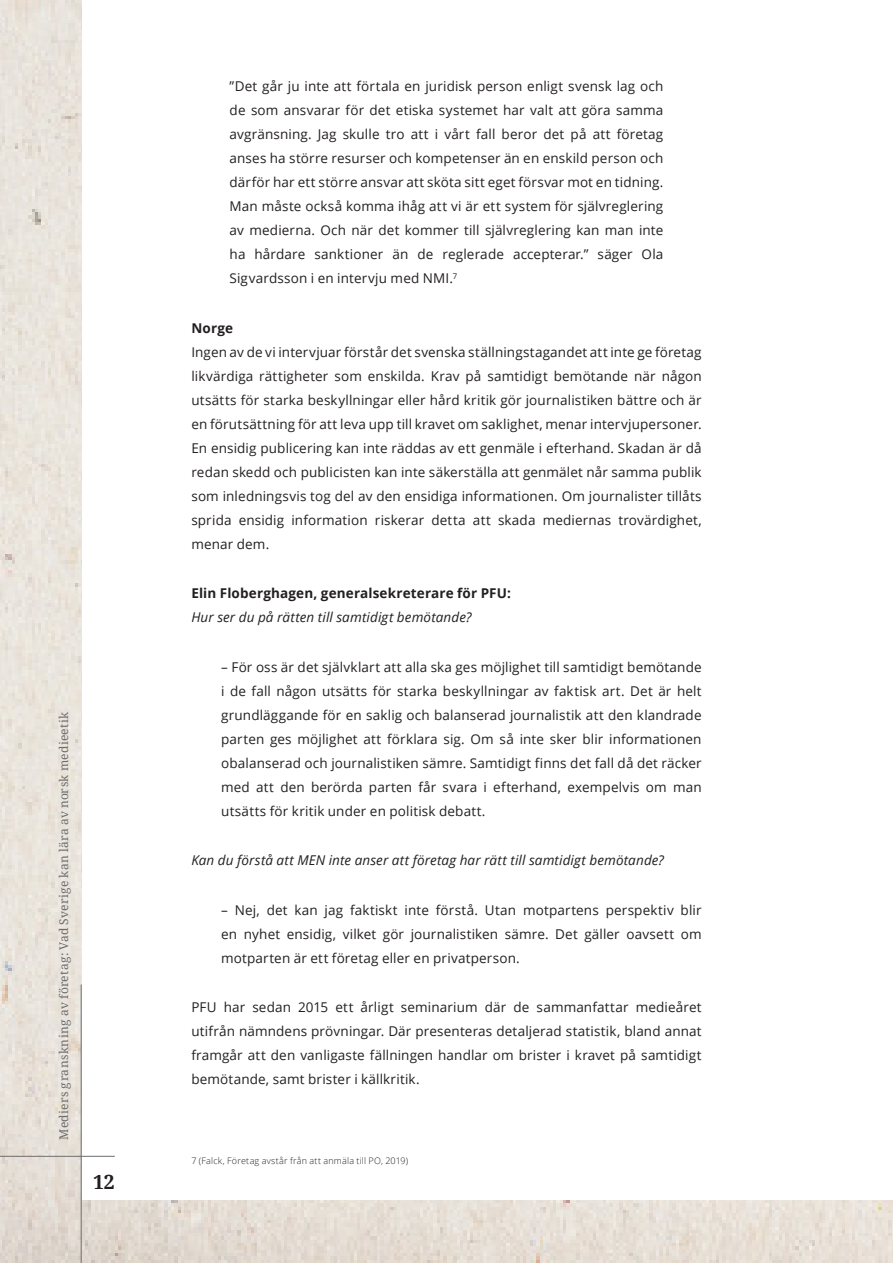
<style>
.page{position:relative;width:893px;height:1263px;background:#fff}
.page>*{position:absolute;margin:0;border:0;box-sizing:border-box;transform-origin:0 0}
.t1{font:700 19.5px "Noto Serif";color:#231f20}
.Brödtext{font:13.5px/24px "Open Sans";letter-spacing:.01em;color:#231f20;text-align:justify}
.Brödtext-2{font:italic 13.5px "Open Sans";letter-spacing:.01em;color:#231f20}
.Brödtext_Rubrik{font:700 13.5px "Open Sans";letter-spacing:.01em;color:#231f20}
.t2{font:12px "Noto Serif";letter-spacing:.025em;color:#6c6d70}
.Fotnot{font:300 9px "Open Sans";letter-spacing:.025em;color:#231f20}
</style>
<div class="page">
<img style="left:0;top:0;width:893px;height:1263px">
<div style="left:82px;top:0;width:811px;height:1199px;background:#fff"></div>
<hr style="left:81px;top:984px;width:1px;height:279px;background:#6c6d70">
<hr style="left:0;top:1156px;width:115px;height:1px;background:#6c6d70">
<p class="t2" style="left:55px;top:1140px;width:429px;rotate:-90deg">Mediers granskning av företag: Vad Sverige kan lära av norsk medieetik</p>
<h1 class="t1" style="left:93px;top:1168px;width:23px">12</h1>
<p class="Brödtext" style="left:230px;top:74px;width:435px">”Det går ju inte att förtala en juridisk person enligt svensk lag och de som ansvarar för det etiska systemet har valt att göra samma avgränsning. Jag skulle tro att i vårt fall beror det på att företag anses ha större resurser och kompetenser än en enskild person och därför har ett större ansvar att sköta sitt eget försvar mot en tidning.<br>Man måste också komma ihåg att vi är ett system för självreglering av medierna. Och när det kommer till självreglering kan man inte ha hårdare sanktioner än de reglerade accepterar.” säger Ola Sigvardsson i en intervju med NMI.<sup>7</sup></p>
<p class="Brödtext_Rubrik" style="left:191px;top:318px;width:43px">Norge</p>
<p class="Brödtext" style="left:191px;top:339px;width:512px">Ingen av de vi intervjuar förstår det svenska ställningstagandet att inte ge företag likvärdiga rättigheter som enskilda. Krav på samtidigt bemötande när någon utsätts för starka beskyllningar eller hård kritik gör journalistiken bättre och är en förutsättning för att leva upp till kravet om saklighet, menar intervjupersoner.<br>En ensidig publicering kan inte räddas av ett genmäle i efterhand. Skadan är då redan skedd och publicisten kan inte säkerställa att genmälet når samma publik som inledningsvis tog del av den ensidiga informationen. Om journalister tillåts sprida ensidig information riskerar detta att skada mediernas trovärdighet, menar dem.</p>
<p class="Brödtext_Rubrik" style="left:191px;top:584px;width:321px">Elin Floberghagen, generalsekreterare för PFU:</p>
<p class="Brödtext-2" style="left:191px;top:608px;width:282px">Hur ser du på rätten till samtidigt bemötande?</p>
<p class="Brödtext" style="left:221px;top:654px;width:482px">– För oss är det självklart att alla ska ges möjlighet till samtidigt bemötande i de fall någon utsätts för starka beskyllningar av faktisk art. Det är helt grundläggande för en saklig och balanserad journalistik att den klandrade parten ges möjlighet att förklara sig. Om så inte sker blir informationen obalanserad och journalistiken sämre. Samtidigt finns det fall då det räcker med att den berörda parten får svara i efterhand, exempelvis om man utsätts för kritik under en politisk debatt.</p>
<p class="Brödtext-2" style="left:191px;top:851px;width:474px">Kan du förstå att MEN inte anser att företag har rätt till samtidigt bemötande?</p>
<p class="Brödtext" style="left:221px;top:897px;width:482px">– Nej, det kan jag faktiskt inte förstå. Utan motpartens perspektiv blir en nyhet ensidig, vilket gör journalistiken sämre. Det gäller oavsett om motparten är ett företag eller en privatperson.</p>
<p class="Brödtext" style="left:191px;top:995px;width:512px">PFU har sedan 2015 ett årligt seminarium där de sammanfattar medieåret utifrån nämndens prövningar. Där presenteras detaljerad statistik, bland annat framgår att den vanligaste fällningen handlar om brister i kravet på samtidigt bemötande, samt brister i källkritik.</p>
<p class="Fotnot" style="left:191px;top:1154px;width:218px">7 (Falck, Företag avstår från att anmäla till PO, 2019)</p>
</div>
